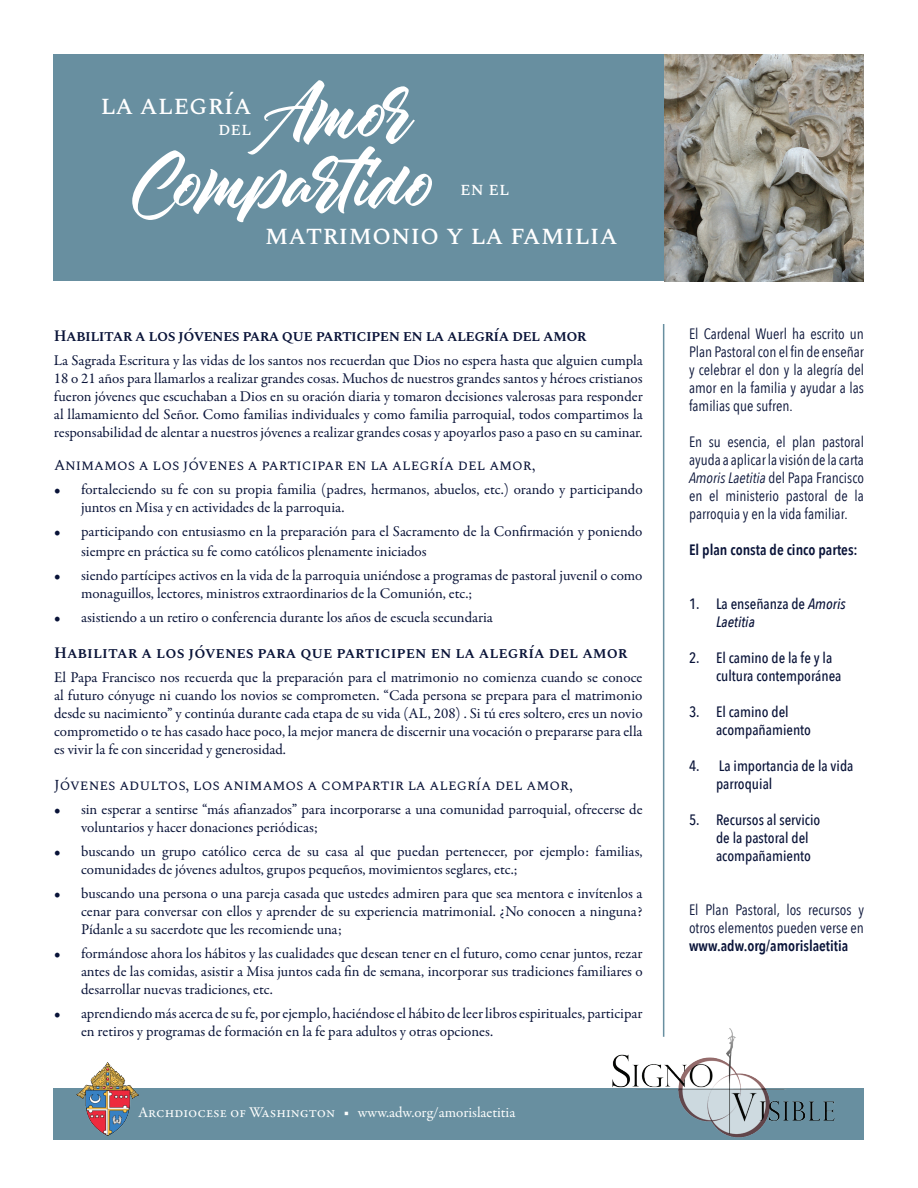
<style>
.page{position:relative;width:918px;height:1188px;background:#fff}
.page>*{position:absolute;margin:0;border:0;box-sizing:border-box;transform-origin:0 0}
.t1{font:84px/69.4px "Julietta";color:#fff;text-align:right}
.t2{font:500 27px "Spectral SC";color:#fff}
.t3{font:500 18px "Spectral SC";color:#fff}
.t4{font:600 15.75px "Spectral SC";letter-spacing:-.04em;color:#091338}
.t5{font:600 15.75px "Spectral SC";color:#091338}
.t6{font:15px/18px "Garamond Premr Pro";color:#091338}
.t7{font:15px/18px "Avenir Next Condensed";color:#091338;text-align:justify}
.t8{font:500 15px/18px "Avenir Next Condensed";color:#091338}
.t9{font:15px "Spectral SC";color:#091338}
.t10{font:600 15px "Avenir Next Condensed";color:#091338}
.t11{font:15px "Garamond Premr Pro";color:#fdfefd}
.s1{font-style:italic}
</style>
<div class="page">
<div style="left:53px;top:1089px;width:811px;height:51px;background:#688fa0"></div>
<div style="left:53px;top:54px;width:811px;height:227px;background:#688fa0"></div>
<hr style="left:663px;top:324px;width:1px;height:713px;background:#688fa0">
<img style="left:664px;top:54px;width:200px;height:227px">
<img style="left:77px;top:1063px;width:61px;height:72px">
<img style="left:585px;top:1011px;width:271px;height:127px">
<h1 class="t1" style="left:138px;top:85px;width:299px">Amor<br>Compartido</h1>
<h2 class="t2" style="left:100px;top:85px;width:153px">la alegría</h2>
<p class="t3" style="left:218px;top:116px;width:35px">del</p>
<p class="t3" style="left:460px;top:176px;width:51px">en el</p>
<h2 class="t2" style="left:265px;top:215px;width:354px">matrimonio y la familia</h2>
<p class="t4" style="left:54px;top:325px;width:534px">Habilitar a los jóvenes para que participen en la alegría del amor</p>
<p class="t6" style="left:54px;top:352px;width:590px;text-align:justify">La Sagrada Escritura y las vidas de los santos nos recuerdan que Dios no espera hasta que alguien cumpla 18 o 21 años para llamarlos a realizar grandes cosas. Muchos de nuestros grandes santos y héroes cristianos fueron jóvenes que escuchaban a Dios en su oración diaria y tomaron decisiones valerosas para responder al llamamiento del Señor. Como familias individuales y como familia parroquial, todos compartimos la responsabilidad de alentar a nuestros jóvenes a realizar grandes cosas y apoyarlos paso a paso en su caminar.</p>
<p class="t9" style="left:54px;top:454px;width:483px">Animamos a los jóvenes a participar en la alegría del amor,</p>
<p class="t6" style="left:81px;top:481px;width:563px;text-indent:-27px">• fortaleciendo su fe con su propia familia (padres, hermanos, abuelos, etc.) orando y participando juntos en Misa y en actividades de la parroquia.</p>
<p class="t6" style="left:81px;top:522px;width:563px;line-height:19.5px;text-indent:-27px">• participando con entusiasmo en la preparación para el Sacramento de la Confirmación y poniendo siempre en práctica su fe como católicos plenamente iniciados</p>
<p class="t6" style="left:81px;top:566px;width:563px;text-indent:-27px">• siendo partícipes activos en la vida de la parroquia uniéndose a programas de pastoral juvenil o como monaguillos, lectores, ministros extraordinarios de la Comunión, etc.;</p>
<p class="t6" style="left:54px;top:608px;width:440px">• asistiendo a un retiro o conferencia durante los años de escuela secundaria</p>
<p class="t5" style="left:54px;top:641px;width:575px">Habilitar a los jóvenes para que participen en la alegría del amor</p>
<p class="t6" style="left:54px;top:668px;width:590px;text-align:justify">El Papa Francisco nos recuerda que la preparación para el matrimonio no comienza cuando se conoce al futuro cónyuge ni cuando los novios se comprometen. “Cada persona se prepara para el matrimonio desde su nacimiento” y continúa durante cada etapa de su vida (AL, 208) . Si tú eres soltero, eres un novio comprometido o te has casado hace poco, la mejor manera de discernir una vocación o prepararse para ella es vivir la fe con sinceridad y generosidad.</p>
<p class="t9" style="left:54px;top:774px;width:520px">Jóvenes adultos, los animamos a compartir la alegría del amor,</p>
<p class="t6" style="left:81px;top:800px;width:563px;text-indent:-27px">• sin esperar a sentirse “más afianzados” para incorporarse a una comunidad parroquial, ofrecerse de voluntarios y hacer donaciones periódicas;</p>
<p class="t6" style="left:81px;top:842px;width:563px;text-indent:-27px">• buscando un grupo católico cerca de su casa al que puedan pertenecer, por ejemplo: familias, comunidades de jóvenes adultos, grupos pequeños, movimientos seglares, etc.;</p>
<p class="t6" style="left:81px;top:884px;width:563px;text-align:justify;text-indent:-27px">• buscando una persona o una pareja casada que ustedes admiren para que sea mentora e invítenlos a cenar para conversar con ellos y aprender de su experiencia matrimonial. ¿No conocen a ninguna?<br>Pídanle a su sacerdote que les recomiende una;</p>
<p class="t6" style="left:81px;top:944px;width:563px;text-align:justify;text-indent:-27px">• formándose ahora los hábitos y las cualidades que desean tener en el futuro, como cenar juntos, rezar antes de las comidas, asistir a Misa juntos cada fin de semana, incorporar sus tradiciones familiares o desarrollar nuevas tradiciones, etc.</p>
<p class="t6" style="left:81px;top:1004px;width:563px;text-indent:-27px">• aprendiendo más acerca de su fe, por ejemplo, haciéndose el hábito de leer libros espirituales, participar en retiros y programas de formación en la fe para adultos y otras opciones.</p>
<p class="t11" style="left:138px;top:1103px;width:379px">Archdiocese of Washington ■ www.adw.org/amorislaetitia</p>
<p class="t7" style="left:689px;top:324px;width:176px">El Cardenal Wuerl ha escrito un Plan Pastoral con el fin de enseñar y celebrar el don y la alegría del amor en la familia y ayudar a las familias que sufren.</p>
<p class="t7" style="left:689px;top:432px;width:176px">En su esencia, el plan pastoral ayuda a aplicar la visión de la carta <span class="s1">Amoris Laetitia</span> del Papa Francisco en el ministerio pastoral de la parroquia y en la vida familiar.</p>
<p class="t10" style="left:689px;top:537px;width:170px">El plan consta de cinco partes:</p>
<p class="t8" style="left:716px;top:595px;width:131px;text-indent:-27px">1. La enseñanza de <span class="s1">Amoris<br>Laetitia</span></p>
<p class="t8" style="left:716px;top:649px;width:127px;text-indent:-27px">2. El camino de la fe y la cultura contemporánea</p>
<p class="t8" style="left:716px;top:703px;width:97px;text-indent:-27px">3. El camino del acompañamiento</p>
<p class="t8" style="left:716px;top:757px;width:139px;text-indent:-27px">4. La importancia de la vida parroquial</p>
<p class="t8" style="left:716px;top:811px;width:106px;text-indent:-27px">5. Recursos al servicio de la pastoral del acompañamiento</p>
<p class="t7" style="left:689px;top:900px;width:176px">El Plan Pastoral, los recursos y otros elementos pueden verse en</p>
<p class="t10" style="left:689px;top:933px;width:161px">www.adw.org/amorislaetitia</p>
</div>
